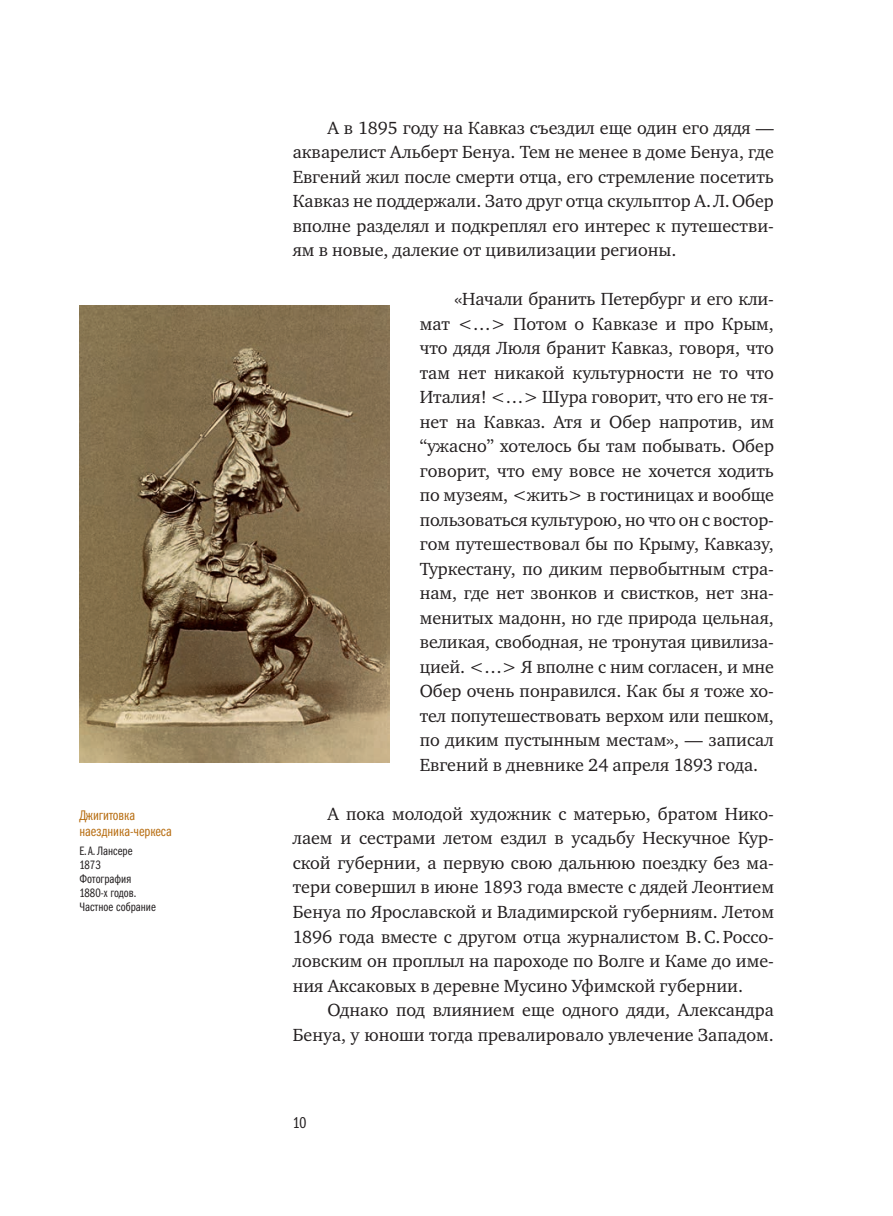
<style>
.page{position:relative;width:893px;height:1216px;background:#fff}
.page>*{position:absolute;margin:0;border:0;box-sizing:border-box;transform-origin:0 0}
.t1{font:18.03px/24.5px "Charter C";color:#231f20;text-align:justify}
.t2{font:15.75px "Franklin Gothic Book Cmp C";color:#231f20}
.t3{font:14px/16.1px "Franklin Gothic Book Cmp C";color:#b76d11}
.t4{font:12.25px/14px "Franklin Gothic Book Cmp C";color:#231f20}
</style>
<div class="page">
<img style="left:79px;top:305px;width:311px;height:457px">
<p class="t3" style="left:79px;top:808px;width:94px">Джигитовка наездника-черкеса</p>
<p class="t4" style="left:79px;top:845px;width:78px">Е. А. Лансере<br>1873<br>Фотография<br>1880-х годов.<br>Частное собрание</p>
<p class="t1" style="left:293px;top:117px;width:483px;text-indent:35px">А в 1895 году на Кавказ съездил еще один его дядя — акварелист Альберт Бенуа. Тем не менее в доме Бенуа, где Евгений жил после смерти отца, его стремление посетить Кавказ не поддержали. Зато друг отца скульптор А. Л. Обер вполне разделял и подкреплял его интерес к путешестви&shy;ям в новые, далекие от цивилизации регионы.</p>
<p class="t1" style="left:420px;top:288px;width:356px;text-indent:35px">«Начали бранить Петербург и его кли&shy;мат &lt;…&gt; Потом о Кавказе и про Крым, что дядя Люля бранит Кавказ, говоря, что там нет никакой культурности не то что Италия! &lt;…&gt; Шура говорит, что его не тя&shy;нет на Кавказ. Атя и Обер напротив, им “ужасно” хотелось бы там побывать. Обер говорит, что ему вовсе не хочется ходить по музеям, &lt;жить&gt; в гостиницах и вообще пользоваться культурою, но что он с востор&shy;гом путешествовал бы по Крыму, Кавказу, Туркестану, по диким первобытным стра&shy;нам, где нет звонков и свистков, нет зна&shy;менитых мадонн, но где природа цельная, великая, свободная, не тронутая цивилиза&shy;цией. &lt;…&gt; Я вполне с ним согласен, и мне Обер очень понравился. Как бы я тоже хо&shy;тел попутешествовать верхом или пешком, по диким пустынным местам», — записал Евгений в дневнике 24 апреля 1893 года.</p>
<p class="t1" style="left:293px;top:803px;width:483px;text-indent:35px">А пока молодой художник с матерью, братом Нико&shy;лаем и сестрами летом ездил в усадьбу Нескучное Кур&shy;ской губернии, а первую свою дальнюю поездку без ма&shy;тери совершил в июне 1893 года вместе с дядей Леонтием Бенуа по Ярославской и Владимирской губерниям. Летом 1896 года вместе с другом отца журналистом В. С. Россо&shy;ловским он проплыл на пароходе по Волге и Каме до име&shy;ния Аксаковых в деревне Мусино Уфимской губернии.</p>
<p class="t1" style="left:293px;top:999px;width:483px;text-align:right">Однако под влиянием еще одного дяди, Александра<br>Бенуа, у юноши тогда превалировало увлечение Западом.</p>
<p class="t2" style="left:293px;top:1117px;width:15px">10</p>
</div>
